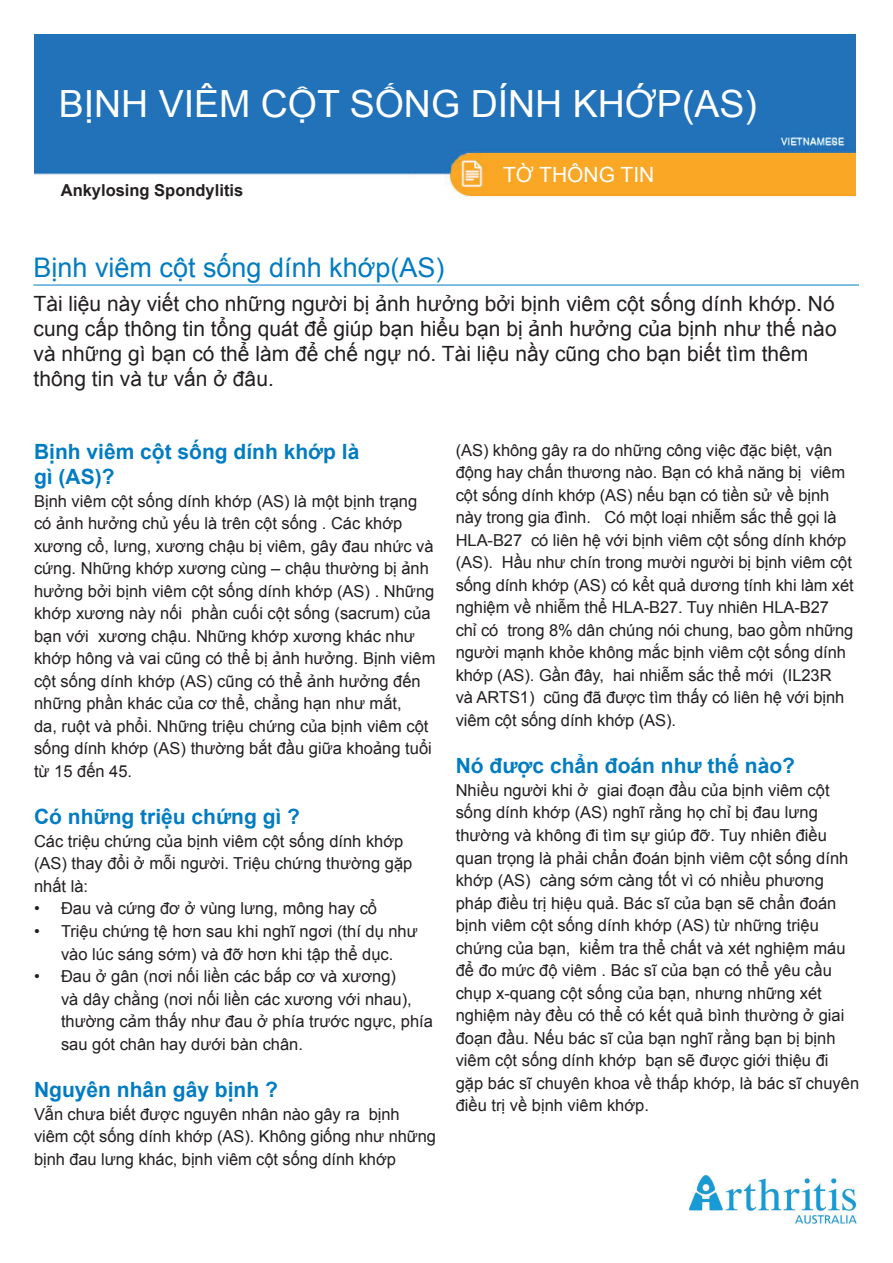
<style>
.page{position:relative;width:893px;height:1263px;background:#fff}
.page>*{position:absolute;margin:0;border:0;box-sizing:border-box;transform-origin:0 0}
.t1{font:37.5px "Arial";color:#fff}
.t2{font:27px "Arial";color:#007cc2}
.t3{font:21px/25.2px "Arial";color:#231f20}
.t4{font:700 21px/25.2px "Arial";color:#007cc2}
.t5{font:21px "Arial";color:#fff}
.t6{font:16.5px/22.5px "Arial";color:#231f20}
.t7{font:700 16.5px "Arial";color:#231f20}
</style>
<div class="page">
<img style="left:34px;top:34px;width:822px;height:163px">
<hr style="left:34px;top:285px;width:825px;height:1px;background:#007cc2">
<img style="left:690px;top:1176px;width:167px;height:48px">
<h1 class="t1" style="left:59px;top:79px;width:700px">Bịn h viêm cột sống dín h khớp(AS)</h1>
<p class="t7" style="left:61px;top:179px;width:184px">Ankylosing Spondylitis</p>
<p class="t5" style="left:503px;top:161px;width:153px">TỜ THÔNG TI N</p>
<h2 class="t2" style="left:34px;top:250px;width:412px">Bịnh viêm cột sống dính khớp(AS)</h2>
<p class="t3" style="left:34px;top:291px;width:805px">Tài liệu này viết cho những người bị ảnh hưởng bởi bịnh viêm cột sống dính khớp. Nó cung cấp thông tin tổng quát để giúp bạn hiểu bạn bị ảnh hưởng của bịnh như thế nào và những gì bạn có thể làm để chế ngự nó. Tài liệu nầy cũng cho bạn biết tìm thêm thông tin và tư vấn ở đâu.</p>
<p class="t4" style="left:34px;top:440px;width:327px">Bịnh viêm cột sống dính khớp là gì (AS)?</p>
<p class="t6" style="left:34px;top:490px;width:403px">Bịnh viêm cột sống dính khớp (AS) là một bịnh trạng có ảnh hưởng chủ yếu là trên cột sống . Các khớp xương cổ, lưng, xương chậu bị viêm, gây đau nhức và cứng. Những khớp xương cùng – chậu thường bị ảnh hưởng bởi bịnh viêm cột sống dính khớp (AS) . Những khớp xương này nối phần cuối cột sống (sacrum) của bạn với xương chậu. Những khớp xương khác như khớp hông và vai cũng có thể bị ảnh hưởng. Bịnh viêm cột sống dính khớp (AS) cũng có thể ảnh hưởng đến những phần khác của cơ thể, chẳng hạn như mắt,<br>da, ruột và phổi. Những triệu chứng của bịnh viêm cột sống dính khớp (AS) thường bắt đầu giữa khoảng tuổi từ 15 đến 45.</p>
<p class="t4" style="left:34px;top:805px;width:268px">Có những triệu chứng gì ?</p>
<p class="t6" style="left:34px;top:830px;width:380px">Các triệu chứng của bịnh viêm cột sống dính khớp (AS) thay đổi ở mỗi người. Triệu chứng thường gặp nhất là:</p>
<p class="t6" style="left:34px;top:897px;width:345px">• Đau và cứng đơ ở vùng lưng, mông hay cổ</p>
<p class="t6" style="left:34px;top:920px;width:385px;text-align:center">• Triệu chứng tệ hơn sau khi nghĩ ngơi (thí dụ như vào lúc sáng sớm) và đỡ hơn khi tập thể dục.</p>
<p class="t6" style="left:61px;top:965px;width:373px;text-indent:-27px">• Đau ở gân (nơi nối liền các bắp cơ và xương)<br>và dây chằng (nơi nối liền các xương với nhau), thường cảm thấy như đau ở phía trước ngực, phía sau gót chân hay dưới bàn chân.</p>
<p class="t4" style="left:34px;top:1078px;width:245px">Nguyên nhân gây bịnh ?</p>
<p class="t6" style="left:34px;top:1103px;width:404px">Vẫn chưa biết được nguyên nhân nào gây ra bịnh viêm cột sống dính khớp (AS). Không giống như những bịnh đau lưng khác, bịnh viêm cột sống dính khớp</p>
<p class="t6" style="left:456px;top:439px;width:400px">(AS) không gây ra do những công việc đặc biệt, vận động hay chấn thương nào. Bạn có khả năng bị viêm cột sống dính khớp (AS) nếu bạn có tiền sử về bịnh này trong gia đình. Có một loại nhiễm sắc thể gọi là<br>H LA-B27 có liên hệ với bịnh viêm cột sống dính khớp (AS). Hầu như chín trong mười người bị bịnh viêm cột sống dính khớp (AS) có kểt quả dương tính khi làm xét nghiệm về nhiễm thể H LA-B27. Tuy nhiên H LA-B27 chỉ có trong 8% dân chúng nói chung, bao gồm những người mạnh khỏe không mắc bịnh viêm cột sống dính khớp (AS). Gần đây, hai nhiễm sắc thể mới (I L23R<br>và ARTS1) cũng đã được tìm thấy có liên hệ với bịnh viêm cột sống dính khớp (AS).</p>
<p class="t4" style="left:456px;top:754px;width:341px">Nó được chẩn đoán như thế nào?</p>
<p class="t6" style="left:456px;top:779px;width:405px">Nhiều người khi ở giai đoạn đầu của bịnh viêm cột sống dính khớp (AS) nghĩ rằng họ chỉ bị đau lưng thường và không đi tìm sự giúp đỡ. Tuy nhiên điều quan trọng là phải chẩn đoán bịnh viêm cột sống dính khớp (AS) càng sớm càng tốt vì có nhiều phương pháp điều trị hiệu quả. Bác sĩ của bạn sẽ chẩn đoán bịnh viêm cột sống dính khớp (AS) từ những triệu chứng của bạn, kiểm tra thể chất và xét nghiệm máu để đo mức độ viêm . Bác sĩ của bạn có thể yêu cầu chụp x-quang cột sống của bạn, nhưng những xét nghiệm này đều có thể có kết quả bình thường ở giai đoạn đầu. Nếu bác sĩ của bạn nghĩ rằng bạn bị bịnh viêm cột sống dính khớp bạn sẽ được giới thiệu đi gặp bác sĩ chuyên khoa về thấp khớp, là bác sĩ chuyên điều trị về bịnh viêm khớp.</p>
</div>
